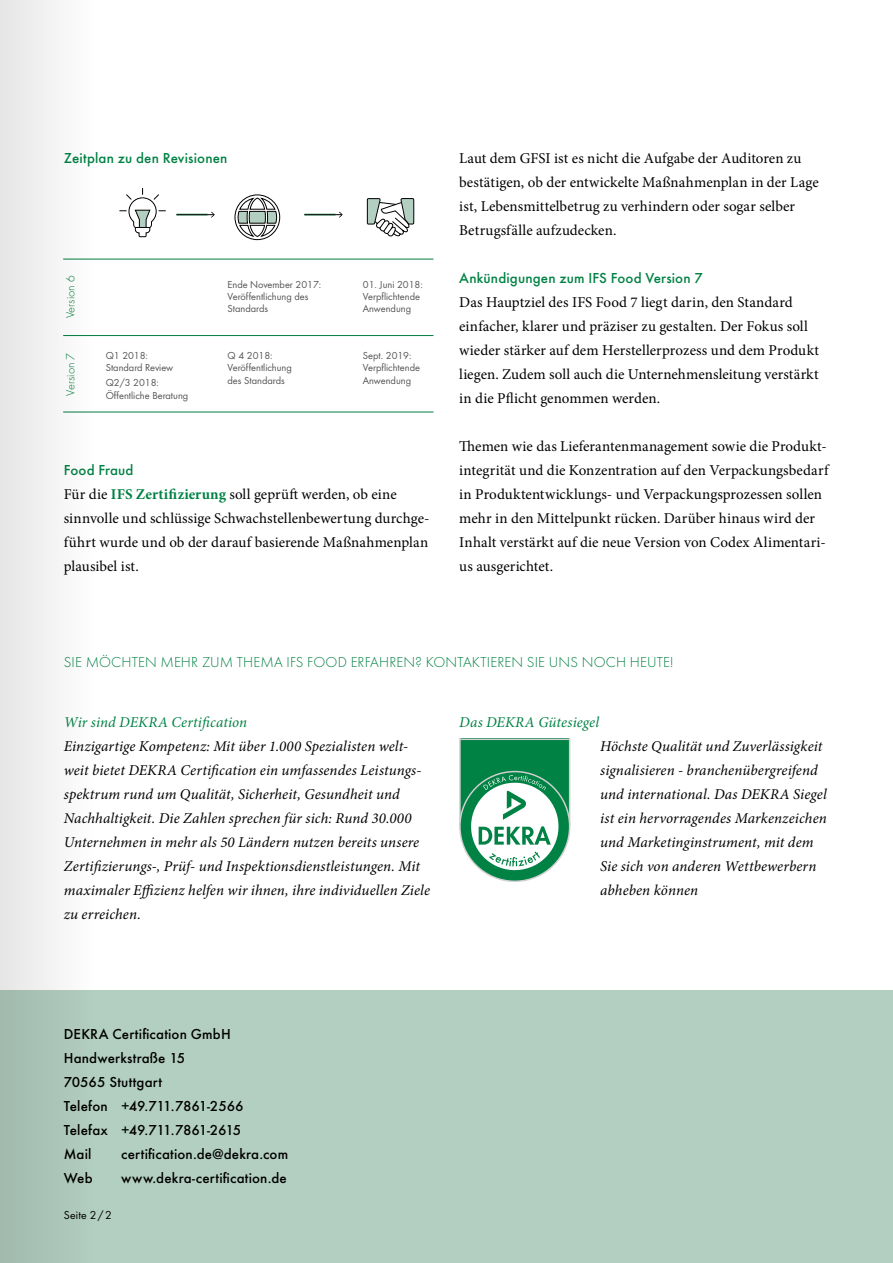
<style>
.page{position:relative;width:893px;height:1263px;background:#fff}
.page>*{position:absolute;margin:0;border:0;box-sizing:border-box;transform-origin:0 0}
.t1{font:15px/24px "Minion Pro";color:#000}
.t2{font:italic 15px/24px "Minion Pro";letter-spacing:.005em;color:#000}
.t3{font:500 15px/24px "Futura";letter-spacing:.01em;color:#000}
.t4{font:300 15px "Futura";letter-spacing:.01em;color:#008244}
.t5{font:500 15px "Futura";letter-spacing:.01em;color:#008244}
.t6{font:italic 15px "Minion Pro";letter-spacing:.005em;color:#008244}
.t7{font:300 12.3px "Futura";color:#007d40}
.t8{font:12px "Futura Boo";letter-spacing:.015em;color:#000}
.t9{font:10.5px/12.3px "Futura Boo";color:#565555}
.s1{font-weight:700;color:#008244}
</style>
<div class="page">
<div style="left:0;top:991px;width:893px;height:272px;background:#b3cfc1"></div>
<hr style="left:64px;top:259px;width:369px;height:1px;background:#007d40">
<hr style="left:64px;top:335px;width:369px;height:1px;background:#007d40">
<hr style="left:64px;top:412px;width:369px;height:1px;background:#007d40">
<svg style="left:238px;top:198px;width:39px;height:39px"></svg>
<div style="left:235px;top:195px;width:45px;height:45px;border:1px solid #000;border-radius:50%"></div>
<svg style="left:367px;top:198px;width:47px;height:39px"></svg>
<hr style="left:176px;top:213px;width:32px;height:3px;background:#007d40">
<hr style="left:176px;top:214px;width:38px;height:1px;background:#000">
<svg style="left:211px;top:212px;width:4px;height:6px"></svg>
<hr style="left:304px;top:213px;width:31px;height:3px;background:#007d40">
<hr style="left:304px;top:214px;width:38px;height:1px;background:#000">
<svg style="left:339px;top:212px;width:4px;height:6px"></svg>
<svg style="left:120px;top:188px;width:45px;height:49px"></svg>
<div style="left:460px;top:771px;width:110px;height:110px;background:#008244;border-radius:50%"></div>
<svg style="left:459px;top:739px;width:111px;height:131px"></svg>
<svg style="left:0;top:0;width:96px;height:1263px;fill:#ededed"></svg>
<p class="t5" style="left:64px;top:146px;width:165px">Zeitplan zu den Revisionen</p>
<p class="t7" style="left:63px;top:318px;width:44px;rotate:-90deg">Version 6</p>
<p class="t7" style="left:63px;top:396px;width:44px;rotate:-90deg">Version 7</p>
<p class="t9" style="left:106px;top:348px;width:69px">Q1 2018:<br>Standard Review</p>
<p class="t9" style="left:106px;top:376px;width:84px">Q2/3 2018:<br>Öffentliche Beratung</p>
<p class="t9" style="left:228px;top:277px;width:95px">Ende November 2017:<br>Veröffentlichung des<br>Standards</p>
<p class="t9" style="left:363px;top:277px;width:61px">01. Juni 2018:<br>Verpflichtende<br>Anwendung</p>
<p class="t9" style="left:228px;top:349px;width:66px">Q 4 2018:<br>Veröffentlichung des Standards</p>
<p class="t9" style="left:363px;top:349px;width:59px">Sept. 2019:<br>Verpflichtende<br>Anwendung</p>
<p class="t5" style="left:64px;top:458px;width:71px">Food Fraud</p>
<p class="t1" style="left:64px;top:482px;width:367px">Für die <span class="s1">IFS Zertifizierung</span> soll geprüft werden, ob eine sinnvolle und schlüssige Schwachstellenbewertung durchge&shy;führt wurde und ob der darauf basierende Maßnahmenplan plausibel ist.</p>
<p class="t1" style="left:459px;top:146px;width:361px">Laut dem GFSI ist es nicht die Aufgabe der Auditoren zu bestätigen, ob der entwickelte Maßnahmenplan in der Lage ist, Lebensmittelbetrug zu verhindern oder sogar selber Betrugsfälle aufzudecken.</p>
<p class="t5" style="left:459px;top:266px;width:245px">Ankündigungen zum IFS Food Version 7</p>
<p class="t1" style="left:459px;top:290px;width:361px">Das Hauptziel des IFS Food 7 liegt darin, den Standard einfacher, klarer und präziser zu gestalten. Der Fokus soll wieder stärker auf dem Herstellerprozess und dem Produkt liegen. Zudem soll auch die Unternehmensleitung verstärkt in die Pflicht genommen werden.</p>
<p class="t1" style="left:459px;top:434px;width:371px">Themen wie das Lieferantenmanagement sowie die Produkt&shy;integrität und die Konzentration auf den Verpackungsbedarf in Produktentwicklungs- und Verpackungsprozessen sollen mehr in den Mittelpunkt rücken. Darüber hinaus wird der Inhalt verstärkt auf die neue Version von Codex Alimentari&shy;us ausgerichtet.</p>
<p class="t4" style="left:64px;top:652px;width:611px">SIE MÖCHTEN MEHR ZUM THEMA IFS FOOD ERFAHREN? KONTAKTIEREN SIE UNS NOCH HEUTE!</p>
<p class="t6" style="left:64px;top:711px;width:185px">Wir sind DEKRA Certification</p>
<p class="t2" style="left:64px;top:734px;width:368px">Einzigartige Kompetenz: Mit über 1.000 Spezialisten welt&shy;weit bietet DEKRA Certification ein umfassendes Leistungs&shy;spektrum rund um Qualität, Sicherheit, Gesundheit und Nachhaltigkeit. Die Zahlen sprechen für sich: Rund 30.000<br>Unternehmen in mehr als 50 Ländern nutzen bereits unsere Zertifizierungs-, Prüf- und Inspektionsdienstleistungen. Mit maximaler Effizienz helfen wir ihnen, ihre individuellen Ziele zu erreichen.</p>
<p class="t6" style="left:459px;top:711px;width:141px">Das DEKRA Gütesiegel</p>
<p class="t2" style="left:600px;top:734px;width:228px">Höchste Qualität und Zuverlässigkeit signalisieren - branchenübergreifend und international. Das DEKRA Siegel ist ein hervorragendes Markenzeichen und Marketinginstrument, mit dem Sie sich von anderen Wettbewerbern abheben können</p>
<p class="t3" style="left:64px;top:1020px;width:181px">DEKRA Certification GmbH<br>Handwerkstraße 15<br>70565 Stuttgart<br>Telefon +49.711.7861-2566<br>Telefax +49.711.7861-2615<br>Mail</p>
<p class="t3" style="left:121px;top:1140px;width:168px">certification.de@dekra.com</p>
<p class="t3" style="left:64px;top:1164px;width:30px">Web</p>
<p class="t3" style="left:121px;top:1164px;width:167px">www.dekra-certification.de</p>
<p class="t8" style="left:64px;top:1206px;width:50px">Seite 2/2</p>
</div>
